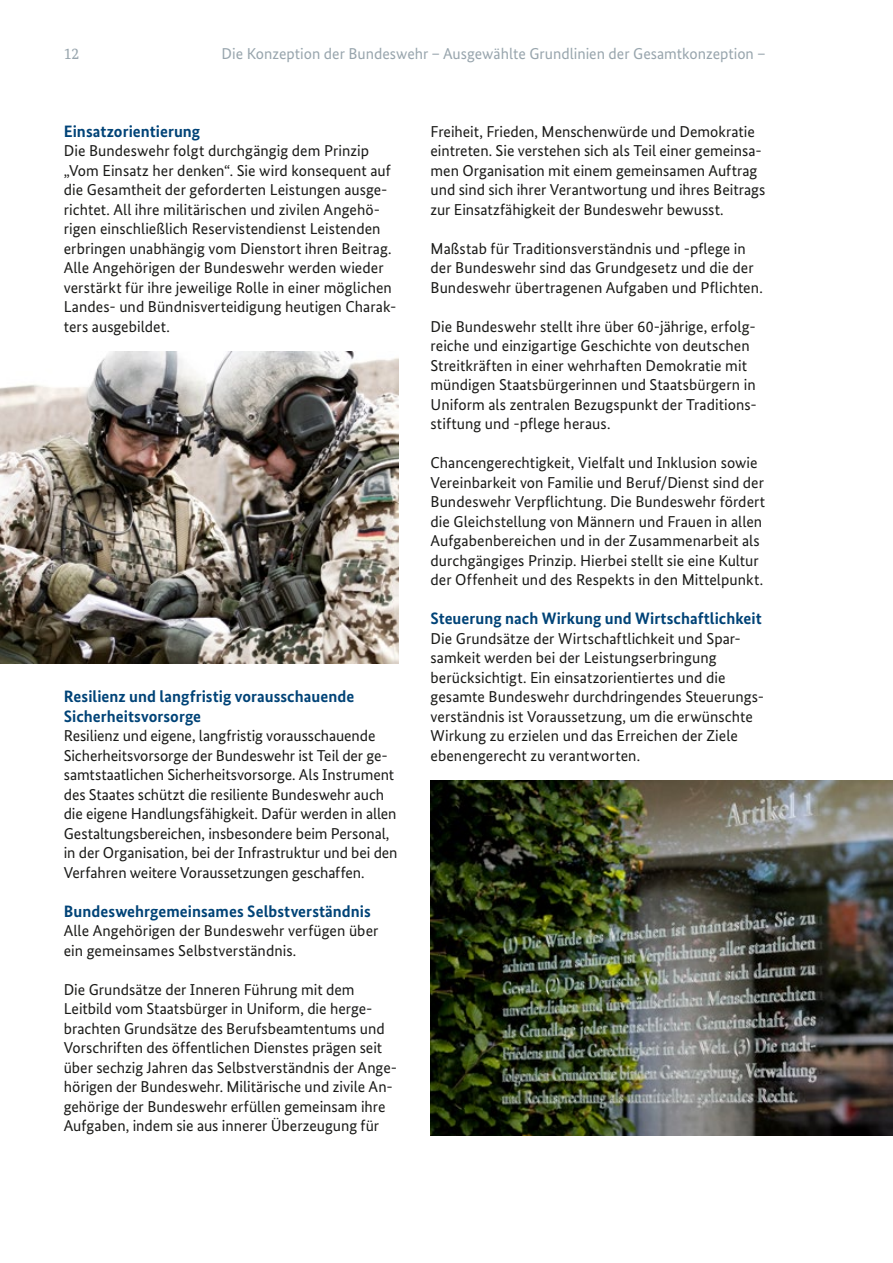
<style>
.page{position:relative;width:893px;height:1263px;background:#fff}
.page>*{position:absolute;margin:0;border:0;box-sizing:border-box;transform-origin:0 0}
.t1{font:700 16.5px/19.5px "Bundes Sans";letter-spacing:.005em;color:#004377}
.t2{font:15.75px/19.5px "Bundes Sans";color:#1a1a18}
.t3{font:15.75px "Bundes Sans";color:#98a5ad}
.t4{font:15.75px "Bundes Serif";color:#98a5ad}
</style>
<div class="page">
<img style="left:431px;top:780px;width:462px;height:355px">
<img style="left:0;top:351px;width:399px;height:312px">
<p class="t4" style="left:64px;top:43px;width:17px">12</p>
<p class="t3" style="left:222px;top:43px;width:546px">Die Konzeption der Bundeswehr – Ausgewählte Grundlinien der Gesamtkonzeption –</p>
<p class="t1" style="left:64px;top:121px;width:138px">Einsatzorientierung</p>
<p class="t2" style="left:64px;top:141px;width:334px">Die Bundeswehr folgt durchgängig dem Prinzip „Vom Einsatz her denken“. Sie wird konsequent auf die Gesamtheit der geforderten Leistungen ausge&shy;richtet. All ihre militärischen und zivilen Angehö&shy;rigen einschließlich Reservistendienst Leistenden erbringen unabhängig vom Dienstort ihren Beitrag.<br>Alle Angehörigen der Bundeswehr werden wieder verstärkt für ihre jeweilige Rolle in einer möglichen Landes- und Bündnisverteidigung heutigen Charak&shy;ters ausgebildet.</p>
<p class="t1" style="left:64px;top:686px;width:292px">Resilienz und langfristig vorausschauende<br>Sicherheitsvorsorge</p>
<p class="t2" style="left:64px;top:726px;width:335px">Resilienz und eigene, langfristig vorausschauende Sicherheitsvorsorge der Bundeswehr ist Teil der ge&shy;samtstaatlichen Sicherheitsvorsorge. Als Instrument des Staates schützt die resiliente Bundeswehr auch die eigene Handlungsfähigkeit. Dafür werden in allen Gestaltungsbereichen, insbesondere beim Personal, in der Organisation, bei der Infrastruktur und bei den Verfahren weitere Voraussetzungen geschaffen.</p>
<p class="t1" style="left:64px;top:901px;width:309px">Bundeswehrgemeinsames Selbstverständnis</p>
<p class="t2" style="left:64px;top:921px;width:316px">Alle Angehörigen der Bundeswehr verfügen über ein gemeinsames Selbstverständnis.</p>
<p class="t2" style="left:64px;top:979px;width:335px">Die Grundsätze der Inneren Führung mit dem Leitbild vom Staatsbürger in Uniform, die herge&shy;brachten Grundsätze des Berufsbeamtentums und Vorschriften des öffentlichen Dienstes prägen seit über sechzig Jahren das Selbstverständnis der Ange&shy;hörigen der Bundeswehr. Militärische und zivile An&shy;gehörige der Bundeswehr erfüllen gemeinsam ihre Aufgaben, indem sie aus innerer Überzeugung für</p>
<p class="t2" style="left:431px;top:121px;width:336px">Freiheit, Frieden, Menschenwürde und Demokratie eintreten. Sie verstehen sich als Teil einer gemeinsa&shy;men Organisation mit einem gemeinsamen Auftrag und sind sich ihrer Verantwortung und ihres Beitrags zur Einsatzfähigkeit der Bundeswehr bewusst.</p>
<p class="t2" style="left:431px;top:238px;width:334px">Maßstab für Traditionsverständnis und -pflege in der Bundeswehr sind das Grundgesetz und die der<br>Bundeswehr übertragenen Aufgaben und Pflichten.</p>
<p class="t2" style="left:431px;top:316px;width:328px">Die Bundeswehr stellt ihre über 60-jährige, erfolg&shy;reiche und einzigartige Geschichte von deutschen Streitkräften in einer wehrhaften Demokratie mit mündigen Staatsbürgerinnen und Staatsbürgern in Uniform als zentralen Bezugspunkt der Traditions&shy;stiftung und -pflege heraus.</p>
<p class="t2" style="left:431px;top:453px;width:336px">Chancengerechtigkeit, Vielfalt und Inklusion sowie Vereinbarkeit von Familie und Beruf/Dienst sind der Bundeswehr Verpflichtung. Die Bundeswehr fördert die Gleichstellung von Männern und Frauen in allen Aufgabenbereichen und in der Zusammenarbeit als durchgängiges Prinzip. Hierbei stellt sie eine Kultur der Offenheit und des Respekts in den Mittelpunkt.</p>
<p class="t1" style="left:431px;top:608px;width:333px">Steuerung nach Wirkung und Wirtschaftlichkeit</p>
<p class="t2" style="left:431px;top:628px;width:335px">Die Grundsätze der Wirtschaftlichkeit und Spar&shy;samkeit werden bei der Leistungserbringung berücksichtigt. Ein einsatzorientiertes und die gesamte Bundeswehr durchdringendes Steuerungs&shy;verständnis ist Voraussetzung, um die erwünschte Wirkung zu erzielen und das Erreichen der Ziele ebenengerecht zu verantworten.</p>
</div>
